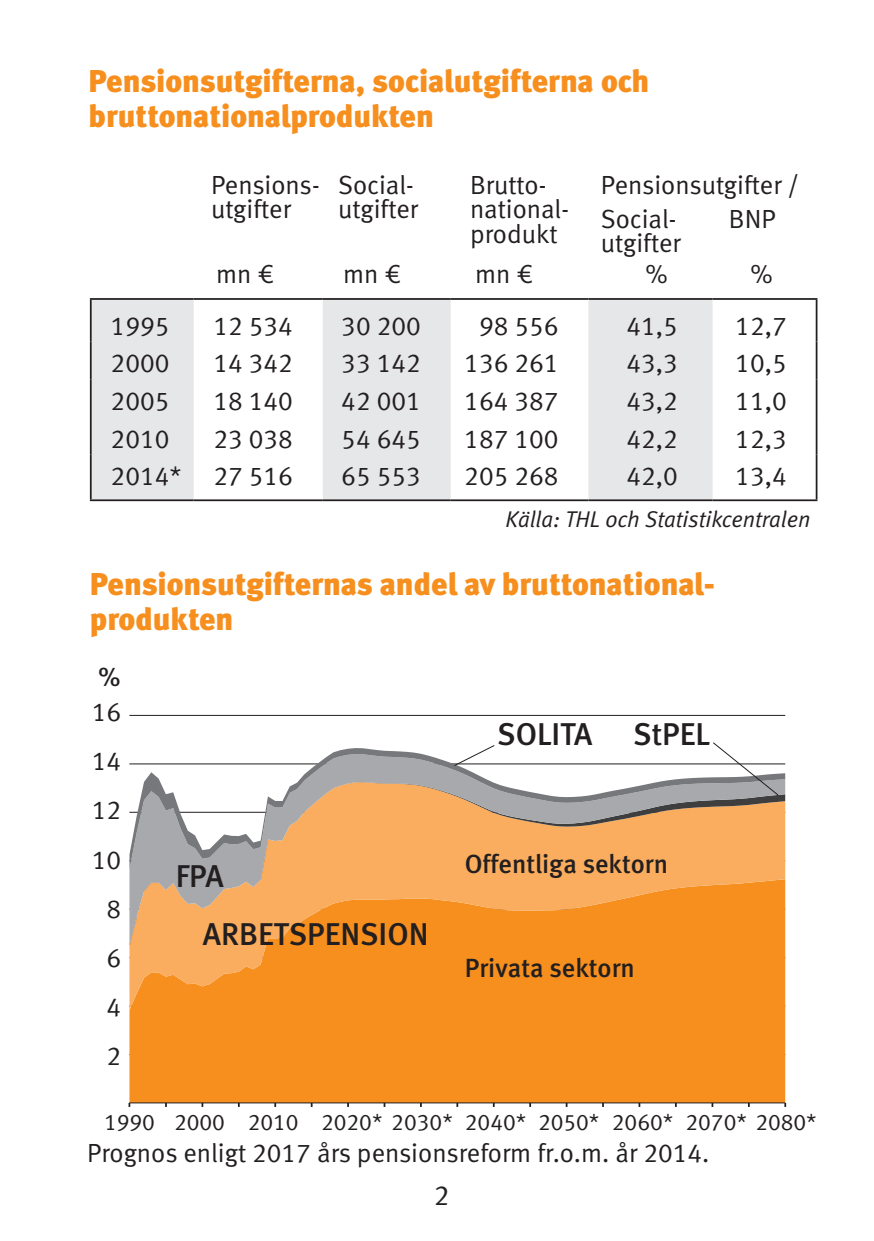
<style>
.page{position:relative;width:874px;height:1241px;background:#fff}
.page>*{position:absolute;margin:0;border:0;box-sizing:border-box;transform-origin:0 0}
.OTSIKKO{font:31.5px/35px "Meta Black LF";color:#f68f1e}
.t1{font:31.5px/58.1px "Meta Medium LF";color:#231f20}
.Otsikko{font:28px "Meta Normal LF";color:#231f20}
.Otsikko-2{font:26.25px "Meta Normal LF";color:#231f20}
.Alahuomautus{font:26.25px/49px "Meta Normal LF";color:#231f20}
.t2{font:26.25px "Meta Medium LF";color:#231f20}
.t3{font:22.75px "Meta Normal LF";letter-spacing:-.005em;color:#231f20}
.Otsikko-3{font:italic 22.75px "Meta Normal LF";color:#231f20}
</style>
<div class="page">
<svg style="left:92px;top:300px;width:620px;height:199px;fill:#e6e7e9"></svg>
<hr style="left:90px;top:341px;width:2px;height:38px;background:#231f20">
<hr style="left:815px;top:341px;width:2px;height:38px;background:#231f20">
<hr style="left:90px;top:379px;width:2px;height:38px;background:#231f20">
<hr style="left:815px;top:379px;width:2px;height:38px;background:#231f20">
<hr style="left:90px;top:417px;width:2px;height:37px;background:#231f20">
<hr style="left:815px;top:417px;width:2px;height:37px;background:#231f20">
<hr style="left:90px;top:454px;width:2px;height:45px;background:#231f20">
<hr style="left:815px;top:454px;width:2px;height:45px;background:#231f20">
<hr style="left:90px;top:499px;width:103px;height:2px;background:#231f20">
<hr style="left:193px;top:499px;width:129px;height:2px;background:#231f20">
<hr style="left:322px;top:499px;width:128px;height:2px;background:#231f20">
<hr style="left:450px;top:499px;width:138px;height:2px;background:#231f20">
<hr style="left:588px;top:499px;width:124px;height:2px;background:#231f20">
<hr style="left:712px;top:499px;width:105px;height:2px;background:#231f20">
<hr style="left:90px;top:298px;width:103px;height:2px;background:#231f20">
<hr style="left:90px;top:300px;width:2px;height:41px;background:#231f20">
<hr style="left:193px;top:298px;width:129px;height:2px;background:#231f20">
<hr style="left:322px;top:298px;width:128px;height:2px;background:#231f20">
<hr style="left:450px;top:298px;width:138px;height:2px;background:#231f20">
<hr style="left:588px;top:298px;width:124px;height:2px;background:#231f20">
<hr style="left:712px;top:298px;width:105px;height:2px;background:#231f20">
<hr style="left:815px;top:300px;width:2px;height:41px;background:#231f20">
<hr style="left:129px;top:714px;width:655px;height:2px;background:#231f20">
<div style="left:129px;top:1009px;width:655px;height:93px;background:#f68f1e"></div>
<svg style="left:129px;top:945px;width:655px;height:64px;fill:#f68f1e"></svg>
<svg style="left:129px;top:869px;width:655px;height:76px;fill:#f6a95e"></svg>
<svg style="left:129px;top:748px;width:655px;height:121px;fill:#faad5e"></svg>
<hr style="left:129px;top:1102px;width:655px;height:1px;background:#231f20">
<svg style="left:453px;top:742px;width:325px;height:54px"></svg>
<p class="OTSIKKO" style="left:88px;top:63px;width:562px">Pensionsutgifterna, socialutgifterna och bruttonationalprodukten</p>
<p class="Alahuomautus" style="left:211px;top:172px;width:110px;line-height:24.5px">Pensions&shy;utgifter</p>
<p class="Alahuomautus" style="left:338px;top:172px;width:81px;line-height:24.5px">Social&shy;utgifter</p>
<p class="Alahuomautus" style="left:470px;top:172px;width:100px;line-height:24.5px">Brutto&shy;national&shy;produkt</p>
<p class="Otsikko-2" style="left:600px;top:169px;width:200px">Pensionsutgifter /</p>
<p class="Alahuomautus" style="left:600px;top:206px;width:81px;line-height:24.5px">Social&shy;utgifter</p>
<p class="Otsikko-2" style="left:728px;top:203px;width:48px">BNP</p>
<p class="Otsikko-2" style="left:216px;top:259px;width:60px">mn €</p>
<p class="Otsikko-2" style="left:343px;top:259px;width:60px">mn €</p>
<p class="Otsikko-2" style="left:474px;top:259px;width:60px">mn €</p>
<p class="Otsikko-2" style="left:645px;top:259px;width:24px">%</p>
<p class="Otsikko-2" style="left:750px;top:259px;width:24px">%</p>
<p class="Otsikko-2" style="left:111px;top:310px;width:60px">1995</p>
<p class="Otsikko-2" style="left:213px;top:310px;width:81px">12 534</p>
<p class="Otsikko-2" style="left:341px;top:310px;width:81px">30 200</p>
<p class="Otsikko-2" style="left:479px;top:310px;width:81px">98 556</p>
<p class="Otsikko-2" style="left:626px;top:310px;width:53px">41,5</p>
<p class="Otsikko-2" style="left:735px;top:310px;width:53px">12,7</p>
<p class="Otsikko-2" style="left:111px;top:348px;width:60px">2000</p>
<p class="Otsikko-2" style="left:213px;top:348px;width:81px">14 342</p>
<p class="Otsikko-2" style="left:341px;top:348px;width:81px">33 142</p>
<p class="Otsikko-2" style="left:464px;top:348px;width:96px">136 261</p>
<p class="Otsikko-2" style="left:626px;top:348px;width:53px">43,3</p>
<p class="Otsikko-2" style="left:735px;top:348px;width:53px">10,5</p>
<p class="Otsikko-2" style="left:111px;top:385px;width:60px">2005</p>
<p class="Otsikko-2" style="left:213px;top:385px;width:81px">18 140</p>
<p class="Otsikko-2" style="left:341px;top:385px;width:81px">42 001</p>
<p class="Otsikko-2" style="left:464px;top:385px;width:96px">164 387</p>
<p class="Otsikko-2" style="left:626px;top:385px;width:53px">43,2</p>
<p class="Otsikko-2" style="left:735px;top:385px;width:53px">11,0</p>
<p class="Otsikko-2" style="left:111px;top:423px;width:60px">2010</p>
<p class="Otsikko-2" style="left:213px;top:423px;width:81px">23 038</p>
<p class="Otsikko-2" style="left:341px;top:423px;width:81px">54 645</p>
<p class="Otsikko-2" style="left:464px;top:423px;width:96px">187 100</p>
<p class="Otsikko-2" style="left:626px;top:423px;width:53px">42,2</p>
<p class="Otsikko-2" style="left:735px;top:423px;width:53px">12,3</p>
<p class="Otsikko-2" style="left:111px;top:461px;width:72px">2014*</p>
<p class="Otsikko-2" style="left:213px;top:461px;width:81px">27 516</p>
<p class="Otsikko-2" style="left:341px;top:461px;width:81px">65 553</p>
<p class="Otsikko-2" style="left:464px;top:461px;width:96px">205 268</p>
<p class="Otsikko-2" style="left:626px;top:461px;width:53px">42,0</p>
<p class="Otsikko-2" style="left:735px;top:461px;width:53px">13,4</p>
<p class="Otsikko-3" style="left:505px;top:505px;width:306px">Källa: THL och Statistikcentralen</p>
<p class="OTSIKKO" style="left:90px;top:566px;width:626px">Pensionsutgifternas andel av bruttonational&shy;produkten</p>
<p class="t2" style="left:98px;top:661px;width:23px">%</p>
<p class="Alahuomautus" style="left:92px;top:687px;width:31px;text-align:center">16<br>14<br>12<br>10<br>8<br>6<br>4<br>2</p>
<p class="t1" style="left:497px;top:704px;width:97px">SOLITA</p>
<p class="t1" style="left:633px;top:704px;width:78px">StPEL</p>
<p class="t1" style="left:203px;top:846px;width:227px;text-indent:-27px">FPA<br>ARBETSPENSION</p>
<p class="t2" style="left:464px;top:848px;width:205px">Offentliga sektorn</p>
<p class="t2" style="left:464px;top:952px;width:172px">Privata sektorn</p>
<p class="t3" style="left:104px;top:1108px;width:713px">1990 2000 2010 2020* 2030* 2040* 2050* 2060* 2070* 2080*</p>
<p class="Alahuomautus" style="left:87px;top:1127px;width:623px">Prognos enligt 2017 års pensionsreform fr.o.m. år 2014.</p>
<p class="Otsikko" style="left:433px;top:1178px;width:17px">2</p>
</div>
